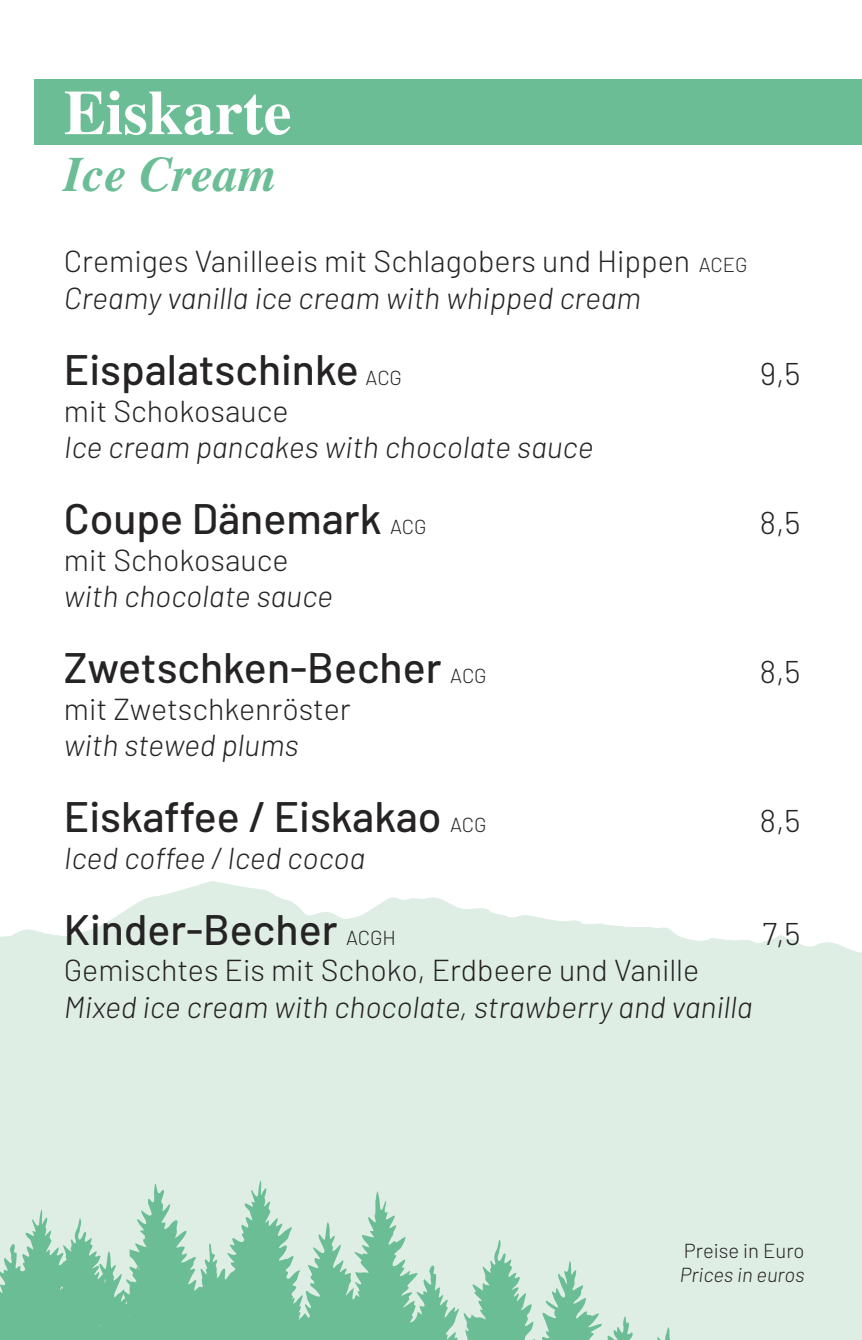
<style>
.page{position:relative;width:862px;height:1340px;background:#fff}
.page>*{position:absolute;margin:0;border:0;box-sizing:border-box;transform-origin:0 0}
.t1{font:700 63px "Times CE";color:#fff}
.t2{font:italic 700 49.5px "Times CE";color:#6abd94}
.t3{font:500 42.75px "Barlow";color:#262324}
.t4{font:300 31.5px "Barlow";color:#262324}
.t5{font:300 30.38px/36.4px "Barlow";color:#262324}
.t6{font:italic 300 30.38px "Barlow";color:#262324}
.t7{font:italic 300 20.25px "Barlow";color:#262324}
.t8{font:300 20.25px "Barlow";color:#262324}
.s1{font-size:20.25px}
.s2{font-style:italic}
.s3{font-weight:300;font-size:20.25px}
</style>
<div class="page">
<svg style="left:0;top:881px;width:861px;height:458px;fill:#deeee4"></svg>
<div style="left:0;top:1151px;width:313px;height:51px;background:#deeee4"></div>
<div style="left:34px;top:80px;width:827px;height:65px;background:#6abd94"></div>
<svg style="left:0;top:1202px;width:127px;height:137px;fill:#6abd94"></svg>
<svg style="left:127px;top:1173px;width:605px;height:166px;fill:#deeee4"></svg>
<h1 class="t1" style="left:64px;top:75px;width:229px">Eiskarte</h1>
<h2 class="t2" style="left:64px;top:145px;width:215px">Ice Cream</h2>
<p class="t5" style="left:64px;top:242px;width:684px">Cremiges Vanilleeis mit Schlagobers und Hippen <span class="s1">ACEG<br></span><span class="s2">Creamy vanilla ice cream with whipped cream</span></p>
<h3 class="t3" style="left:64px;top:343px;width:339px">Eispalatschinke <span class="s3">ACG</span></h3>
<p class="t4" style="left:759px;top:354px;width:42px">9,5</p>
<p class="t5" style="left:64px;top:391px;width:226px">mit Schokosauce</p>
<p class="t6" style="left:64px;top:428px;width:531px">Ice cream pancakes with chocolate sauce</p>
<h3 class="t3" style="left:64px;top:492px;width:364px">Coupe Dänemark <span class="s3">ACG</span></h3>
<p class="t4" style="left:759px;top:503px;width:42px">8,5</p>
<p class="t5" style="left:64px;top:540px;width:226px">mit Schokosauce</p>
<p class="t6" style="left:64px;top:577px;width:270px">with chocolate sauce</p>
<h3 class="t3" style="left:64px;top:641px;width:424px">Zwetschken-Becher <span class="s3">ACG</span></h3>
<p class="t4" style="left:759px;top:652px;width:42px">8,5</p>
<p class="t5" style="left:64px;top:689px;width:288px">mit Zwetschkenröster</p>
<p class="t6" style="left:64px;top:726px;width:236px">with stewed plums</p>
<h3 class="t3" style="left:64px;top:790px;width:424px">Eiskaffee / Eiskakao <span class="s3">ACG</span></h3>
<p class="t4" style="left:759px;top:801px;width:42px">8,5</p>
<p class="t6" style="left:64px;top:838px;width:303px">Iced coffee / Iced cocoa</p>
<h3 class="t3" style="left:64px;top:902px;width:333px">Kinder-Becher <span class="s3">ACGH</span></h3>
<p class="t4" style="left:762px;top:913px;width:39px">7,5</p>
<p class="t5" style="left:64px;top:951px;width:636px">Gemischtes Eis mit Schoko, Erdbeere und Vanille</p>
<p class="t6" style="left:64px;top:987px;width:690px">Mixed ice cream with chocolate, strawberry and vanilla</p>
<p class="t8" style="left:683px;top:1238px;width:122px">Preise in Euro</p>
<p class="t7" style="left:679px;top:1262px;width:126px">Prices in euros</p>
</div>
